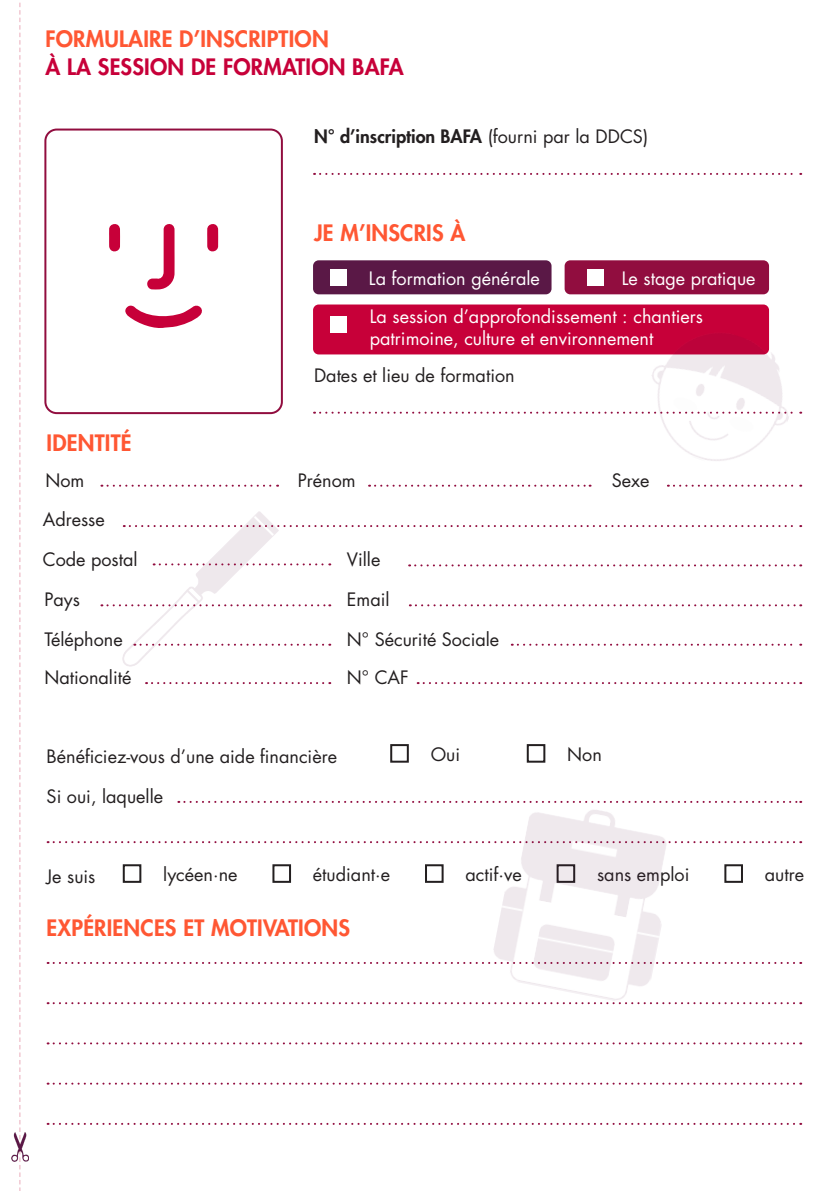
<style>
.page{position:relative;width:840px;height:1191px;background:#fff}
.page>*{position:absolute;margin:0;border:0;box-sizing:border-box;transform-origin:0 0}
.t1{font:800 22px "Futura Std";letter-spacing:.01em;color:#ff5733}
.t2{font:800 22px "Futura Std";letter-spacing:.01em;color:#c70039}
.t3{font:18px "Futura Std";color:#231f20}
.t4{font:18px/21.6px "Futura Std";color:#fff}
.t5{font:800 18px "Futura Std";color:#231f20}
.s1{font-weight:400}
</style>
<div class="page">
<img style="left:123px;top:511px;width:155px;height:155px">
<div style="left:44px;top:129px;width:239px;height:285px;border:2px solid #910d3f;border-radius:11px"></div>
<svg style="left:314px;top:173px;width:486px;height:2px"></svg>
<svg style="left:19px;top:2px;width:2px;height:1189px"></svg>
<svg style="left:314px;top:412px;width:316px;height:2px"></svg>
<svg style="left:369px;top:485px;width:221px;height:2px"></svg>
<svg style="left:667px;top:485px;width:133px;height:2px"></svg>
<svg style="left:124px;top:525px;width:676px;height:2px"></svg>
<svg style="left:511px;top:643px;width:289px;height:2px"></svg>
<svg style="left:146px;top:682px;width:184px;height:2px"></svg>
<svg style="left:417px;top:682px;width:383px;height:2px"></svg>
<svg style="left:178px;top:801px;width:622px;height:2px"></svg>
<svg style="left:48px;top:841px;width:752px;height:2px"></svg>
<svg style="left:48px;top:962px;width:752px;height:2px"></svg>
<svg style="left:48px;top:1002px;width:752px;height:2px"></svg>
<svg style="left:48px;top:1042px;width:752px;height:2px"></svg>
<svg style="left:48px;top:1082px;width:752px;height:2px"></svg>
<svg style="left:48px;top:1122px;width:752px;height:2px"></svg>
<svg style="left:409px;top:604px;width:391px;height:2px"></svg>
<svg style="left:409px;top:564px;width:391px;height:2px"></svg>
<svg style="left:101px;top:485px;width:177px;height:2px"></svg>
<svg style="left:160px;top:563px;width:170px;height:2px"></svg>
<svg style="left:101px;top:604px;width:229px;height:2px"></svg>
<svg style="left:134px;top:643px;width:196px;height:2px"></svg>
<div style="left:313px;top:260px;width:238px;height:34px;background:#5a1846;border-radius:6px"></div>
<div style="left:564px;top:260px;width:204px;height:34px;background:#910d3f;border-radius:6px"></div>
<div style="left:313px;top:304px;width:455px;height:50px;background:#c70039;border-radius:6px"></div>
<div style="left:330px;top:269px;width:17px;height:17px;background:#fff"></div>
<div style="left:587px;top:269px;width:16px;height:17px;background:#fff"></div>
<div style="left:330px;top:316px;width:17px;height:17px;background:#fff"></div>
<div style="left:390px;top:744px;width:18px;height:18px;border:2px solid #231f20"></div>
<div style="left:123px;top:864px;width:18px;height:19px;border:2px solid #231f20"></div>
<div style="left:526px;top:744px;width:19px;height:18px;border:2px solid #231f20"></div>
<div style="left:272px;top:864px;width:19px;height:19px;border:2px solid #231f20"></div>
<div style="left:425px;top:864px;width:18px;height:19px;border:2px solid #231f20"></div>
<div style="left:724px;top:864px;width:18px;height:19px;border:2px solid #231f20"></div>
<svg style="left:125px;top:305px;width:77px;height:23px"></svg>
<svg style="left:147px;top:224px;width:27px;height:65px"></svg>
<svg style="left:109px;top:224px;width:11px;height:28px"></svg>
<svg style="left:207px;top:224px;width:11px;height:28px"></svg>
<img style="left:630px;top:313px;width:173px;height:148px">
<img style="left:488px;top:801px;width:192px;height:204px">
<img style="left:11px;top:1132px;width:17px;height:29px">
<p class="t1" style="left:45px;top:24px;width:285px">FORMULAIRE D’INSCRIPTION</p>
<p class="t2" style="left:45px;top:52px;width:360px">À LA SESSION DE FORMATION BAFA</p>
<p class="t5" style="left:314px;top:125px;width:335px">N° d’inscription BAFA <span class="s1">(fourni par la DDCS)</span></p>
<p class="t1" style="left:314px;top:219px;width:153px">JE M’INSCRIS À</p>
<p class="t4" style="left:369px;top:267px;width:172px">La formation générale</p>
<p class="t4" style="left:621px;top:267px;width:135px">Le stage pratique</p>
<p class="t4" style="left:369px;top:306px;width:334px">La session d’approfondissement : chantiers patrimoine, culture et environnement</p>
<p class="t1" style="left:47px;top:428px;width:86px">IDENTITÉ</p>
<p class="t3" style="left:45px;top:468px;width:40px">Nom</p>
<p class="t3" style="left:43px;top:508px;width:64px">Adresse</p>
<p class="t3" style="left:43px;top:548px;width:96px">Code postal</p>
<p class="t3" style="left:44px;top:588px;width:37px">Pays</p>
<p class="t3" style="left:44px;top:627px;width:80px">Téléphone</p>
<p class="t3" style="left:44px;top:666px;width:88px">Nationalité</p>
<p class="t3" style="left:314px;top:364px;width:202px">Dates et lieu de formation</p>
<p class="t3" style="left:297px;top:468px;width:59px">Prénom</p>
<p class="t3" style="left:611px;top:468px;width:39px">Sexe</p>
<p class="t3" style="left:347px;top:548px;width:35px">Ville</p>
<p class="t3" style="left:347px;top:588px;width:44px">Email</p>
<p class="t3" style="left:347px;top:627px;width:154px">N° Sécurité Sociale</p>
<p class="t3" style="left:347px;top:666px;width:63px">N° CAF</p>
<p class="t3" style="left:47px;top:744px;width:292px">Bénéficiez-vous d’une aide financière</p>
<p class="t3" style="left:47px;top:785px;width:118px">Si oui, laquelle</p>
<p class="t3" style="left:430px;top:742px;width:31px">Oui</p>
<p class="t3" style="left:567px;top:742px;width:36px">Non</p>
<p class="t3" style="left:47px;top:864px;width:50px">Je suis</p>
<p class="t3" style="left:163px;top:863px;width:76px">lycéen·ne</p>
<p class="t3" style="left:313px;top:863px;width:79px">étudiant·e</p>
<p class="t3" style="left:465px;top:863px;width:58px">actif·ve</p>
<p class="t3" style="left:596px;top:863px;width:94px">sans emploi</p>
<p class="t3" style="left:764px;top:863px;width:41px">autre</p>
<p class="t1" style="left:47px;top:913px;width:305px">EXPÉRIENCES ET MOTIVATIONS</p>
</div>
